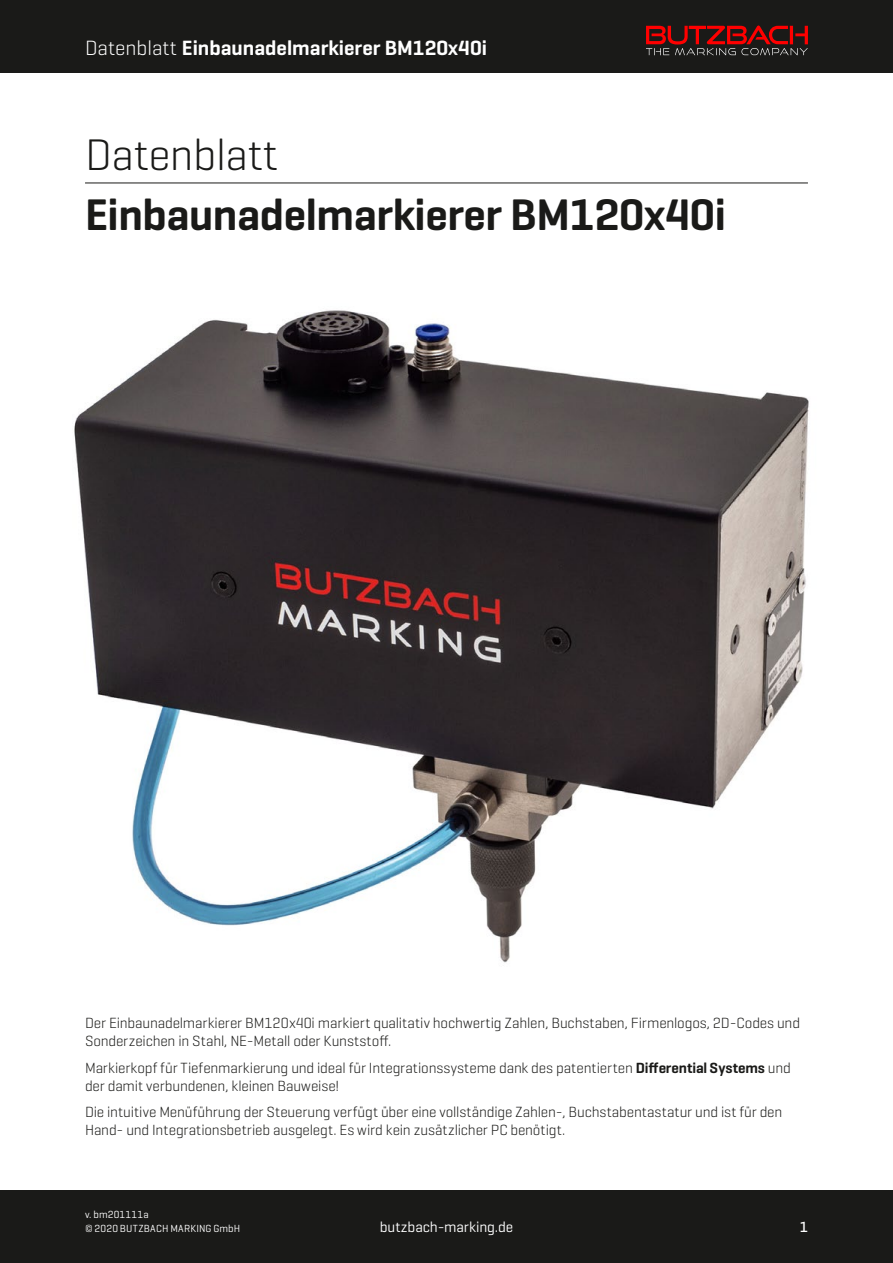
<style>
.page{position:relative;width:893px;height:1263px;background:#fff}
.page>*{position:absolute;margin:0;border:0;box-sizing:border-box;transform-origin:0 0}
.t1{font:600 45px "Geogrotesque";letter-spacing:-.01em;color:#1a1a18}
.t2{font:300 45px "Geogrotesque";letter-spacing:-.01em;color:#1a1a18}
.t3{font:600 21px "Geogrotesque";color:#fff}
.t4{font:300 15px/18px "Geogrotesque";letter-spacing:-.01em;color:#1a1a18}
.t5{font:15px "Geogrotesque";letter-spacing:-.01em;color:#fff}
.t6{font:500 15px "Geogrotesque";color:#fff}
.t7{font:10.5px/13.5px "Geogrotesque";letter-spacing:.02em;color:#fff}
.s1{font-weight:300}
.s2{font-weight:600}
</style>
<div class="page">
<div style="left:0;top:0;width:893px;height:72px;background:#1a1a18"></div>
<div style="left:0;top:1191px;width:893px;height:72px;background:#1a1a18"></div>
<svg style="left:646px;top:26px;width:162px;height:29px"></svg>
<img style="left:74px;top:310px;width:735px;height:653px">
<hr style="left:85px;top:183px;width:723px;height:1px;background:#1a1a18">
<h2 class="t3" style="left:85px;top:35px;width:404px"><span class="s1">Datenblatt</span> Einbaunadelmarkierer BM120x40i</h2>
<h1 class="t2" style="left:85px;top:126px;width:195px">Datenblatt</h1>
<h1 class="t1" style="left:85px;top:186px;width:642px">Einbaunadelmarkierer BM120x40i</h1>
<p class="t4" style="left:85px;top:1013px;width:717px">Der Einbaunadelmarkierer BM120x40i markiert qualitativ hochwertig Zahlen, Buchstaben, Firmenlogos, 2D-Codes und<br>Sonderzeichen in Stahl, NE-Metall oder Kunststoff.</p>
<p class="t4" style="left:85px;top:1058px;width:707px">Markierkopf für Tiefenmarkierung und ideal für Integrationssysteme dank des patentierten <span class="s2">Differential Systems</span> und der damit verbundenen, kleinen Bauweise!</p>
<p class="t4" style="left:85px;top:1102px;width:699px">Die intuitive Menüführung der Steuerung verfügt über eine vollständige Zahlen-, Buchstabentastatur und ist für den<br>Hand- und Integrationsbetrieb ausgelegt. Es wird kein zusätzlicher PC benötigt.</p>
<p class="t7" style="left:85px;top:1207px;width:157px">v. bm201111a<br>© 2020 BUTZBACH MARKING GmbH</p>
<p class="t5" style="left:380px;top:1217px;width:135px">butzbach-marking.de</p>
<p class="t6" style="left:800px;top:1217px;width:10px">1</p>
</div>
